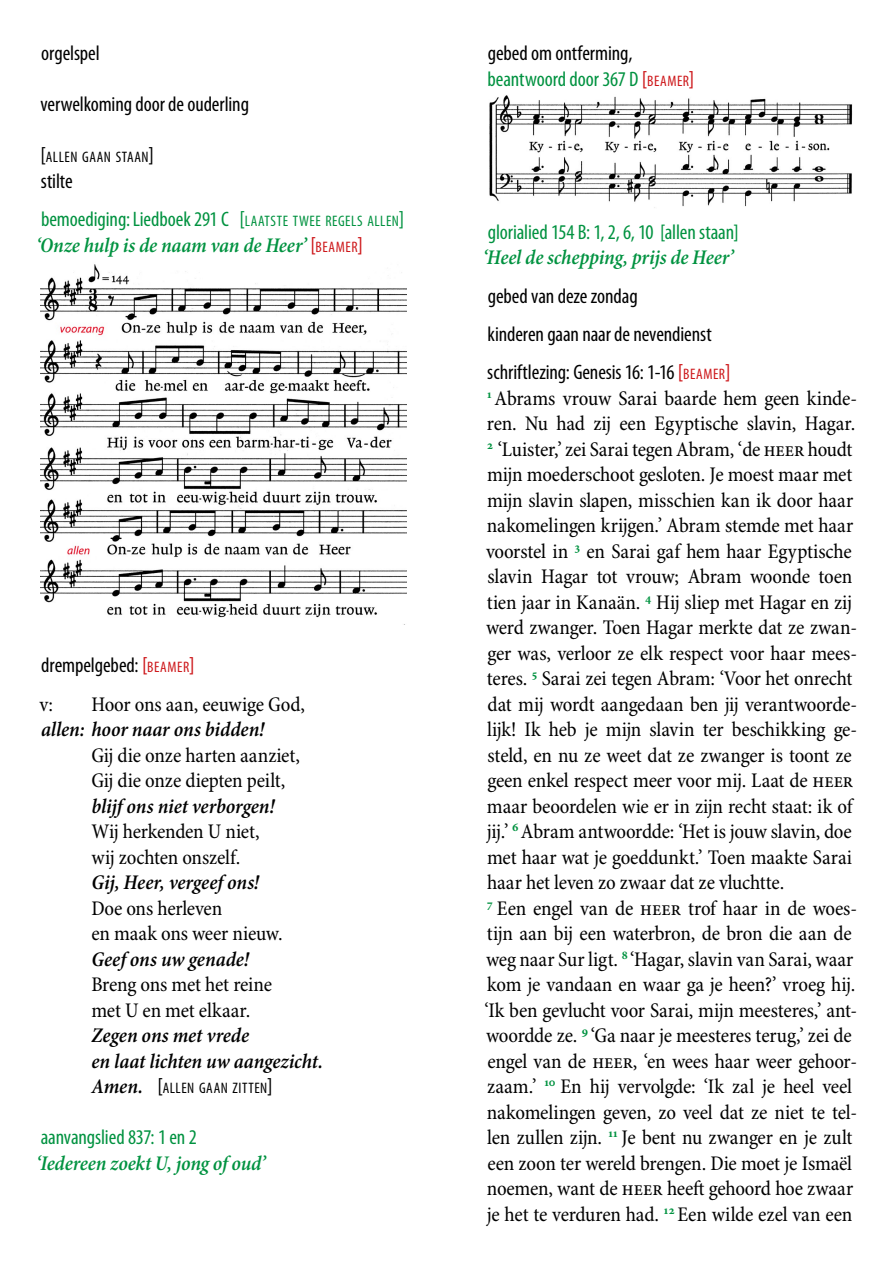
<style>
.page{position:relative;width:893px;height:1263px;background:#fff}
.page>*{position:absolute;margin:0;border:0;box-sizing:border-box;transform-origin:0 0}
.t1{font:condensed 21px/25.5px "Minion Pro";letter-spacing:-.01em;color:#000}
.t2{font:condensed 21px/38.2px "Myriad Pro";letter-spacing:-.005em;color:#000}
.t3{font:italic 600 condensed 21px/25.5px "Minion Pro";letter-spacing:-.005em;color:#000}
.t4{font:condensed 21px/38.2px "Myriad Pro";letter-spacing:-.005em;color:#009240}
.t5{font:italic 600 condensed 21px "Minion Pro";letter-spacing:-.01em;color:#009240}
.t6{font:condensed 15.15px "Myriad Pro";letter-spacing:.035em;color:#000}
.s1{font-size:21.75px}
.s2{color:#000}
.s3{font-size:15.15px}
.s4{font-family:"Myriad Pro";font-weight:400;font-style:normal;font-size:21.75px;color:#cd171a}
.s5{font-family:"Myriad Pro";font-weight:400;font-style:normal;font-size:15.15px;color:#cd171a}
.s6{font-size:21.75px;color:#cd171a}
.s7{font-size:15.15px;color:#cd171a}
.s8{font-family:"Minion Pro";font-weight:600;font-style:italic;font-size:21px}
.s9{color:#009240}
</style>
<div class="page">
<img style="left:40px;top:264px;width:367px;height:354px">
<img style="left:489px;top:95px;width:364px;height:113px">
<p class="t2" style="left:41px;top:34px;width:60px">orgelspel</p>
<p class="t2" style="left:41px;top:85px;width:210px">verwelkoming door de ouderling</p>
<p class="t6" style="left:41px;top:148px;width:115px"><span class="s1">[</span>ALLEN GAAN STAAN<span class="s1">]</span></p>
<p class="t4" style="left:41px;top:162px;width:365px"><span class="s2">stilte<br></span>bemoediging:Liedboek 291 C <span class="s1">[</span><span class="s3">LAATSTE TWEE REGELS ALLEN</span><span class="s1">]</span></p>
<p class="t5" style="left:36px;top:232px;width:328px">‘Onze hulp is de naam van de Heer’ <span class="s4">[</span><span class="s5">BEAMER</span><span class="s4">]</span></p>
<p class="t2" style="left:41px;top:646px;width:155px">drempelgebed: <span class="s6">[</span><span class="s7">BEAMER</span><span class="s6">]</span></p>
<p class="t1" style="left:40px;top:692px;width:15px">v:</p>
<p class="t1" style="left:91px;top:692px;width:215px">Hoor ons aan, eeuwige God,</p>
<p class="t3" style="left:41px;top:717px;width:225px">allen: hoor naar ons bidden!</p>
<p class="t1" style="left:91px;top:743px;width:210px">Gij die onze harten aanziet,<br>Gij die onze diepten peilt,</p>
<p class="t3" style="left:91px;top:794px;width:185px">blijf ons niet verborgen!</p>
<p class="t1" style="left:91px;top:819px;width:170px">Wij herkenden U niet, wij zochten onszelf.</p>
<p class="t3" style="left:91px;top:870px;width:169px">Gij, Heer, vergeef ons!</p>
<p class="t1" style="left:91px;top:896px;width:193px">Doe ons herleven<br>en maak ons weer nieuw.</p>
<p class="t3" style="left:91px;top:947px;width:159px">Geef ons uw genade!</p>
<p class="t1" style="left:91px;top:972px;width:182px">Breng ons met het reine met U en met elkaar.</p>
<p class="t3" style="left:91px;top:1023px;width:233px">Zegen ons met vrede<br>en laat lichten uw aangezicht.</p>
<p class="t6" style="left:91px;top:1079px;width:183px"><span class="s8">Amen.</span> <span class="s1">[</span>ALLEN GAAN ZITTEN<span class="s1">]</span></p>
<p class="t4" style="left:41px;top:1118px;width:158px">aanvangslied 837: 1 en 2</p>
<p class="t5" style="left:36px;top:1150px;width:231px">‘Iedereen zoekt U, jong of oud’</p>
<p class="t2" style="left:488px;top:40px;width:208px;line-height:25.5px">gebed om ontferming, <span class="s9">beantwoord door 367 D</span> <span class="s6">[</span><span class="s7">BEAMER</span><span class="s6">]</span></p>
<p class="t4" style="left:488px;top:213px;width:253px">glorialied 154 B: 1, 2, 6, 10 [allen staan]</p>
<p class="t5" style="left:483px;top:245px;width:252px">‘Heel de schepping, prijs de Heer’</p>
<p class="t2" style="left:487px;top:276px;width:245px">gebed van deze zondag<br>kinderen gaan naar de nevendienst schriftlezing: Genesis 16: 1-16 <span class="s6">[</span><span class="s7">BEAMER</span><span class="s6">]</span></p>
<p class="t1" style="left:484px;top:386px;width:374px"><sup>1</sup> Abrams vrouw Sarai baarde hem geen kinde&shy;ren. Nu had zij een Egyptische slavin, Hagar.<br><sup>2</sup> ‘Luister,’ zei Sarai tegen Abram, ‘de heer houdt mijn moederschoot gesloten. Je moest maar met mijn slavin slapen, misschien kan ik door haar nakomelingen krijgen.’ Abram stemde met haar voorstel in <sup>3</sup> en Sarai gaf hem haar Egyptische slavin Hagar tot vrouw; Abram woonde toen tien jaar in Kanaän. <sup>4</sup> Hij sliep met Hagar en zij werd zwanger. Toen Hagar merkte dat ze zwan&shy;ger was, verloor ze elk respect voor haar mees&shy;teres. <sup>5</sup> Sarai zei tegen Abram: ‘Voor het onrecht dat mij wordt aangedaan ben jij verantwoorde&shy;lijk! Ik heb je mijn slavin ter beschikking ge&shy;steld, en nu ze weet dat ze zwanger is toont ze geen enkel respect meer voor mij. Laat de heer maar beoordelen wie er in zijn recht staat: ik of jij.’ <sup>6</sup> Abram antwoordde: ‘Het is jouw slavin, doe met haar wat je goeddunkt.’ Toen maakte Sarai haar het leven zo zwaar dat ze vluchtte.<br><sup>7</sup> Een engel van de heer trof haar in de woes&shy;tijn aan bij een waterbron, de bron die aan de weg naar Sur ligt. <sup>8</sup> ‘Hagar, slavin van Sarai, waar kom je vandaan en waar ga je heen?’ vroeg hij. ‘Ik ben gevlucht voor Sarai, mijn meesteres,’ ant&shy;woordde ze. <sup>9</sup> ‘Ga naar je meesteres terug,’ zei de engel van de heer, ‘en wees haar weer gehoor&shy;zaam.’ <sup>10</sup> En hij vervolgde: ‘Ik zal je heel veel nakomelingen geven, zo veel dat ze niet te tel&shy;len zullen zijn. <sup>11</sup> Je bent nu zwanger en je zult een zoon ter wereld brengen. Die moet je Ismaël noemen, want de heer heeft gehoord hoe zwaar je het te verduren had. <sup>12</sup> Een wilde ezel van een</p>
</div>
